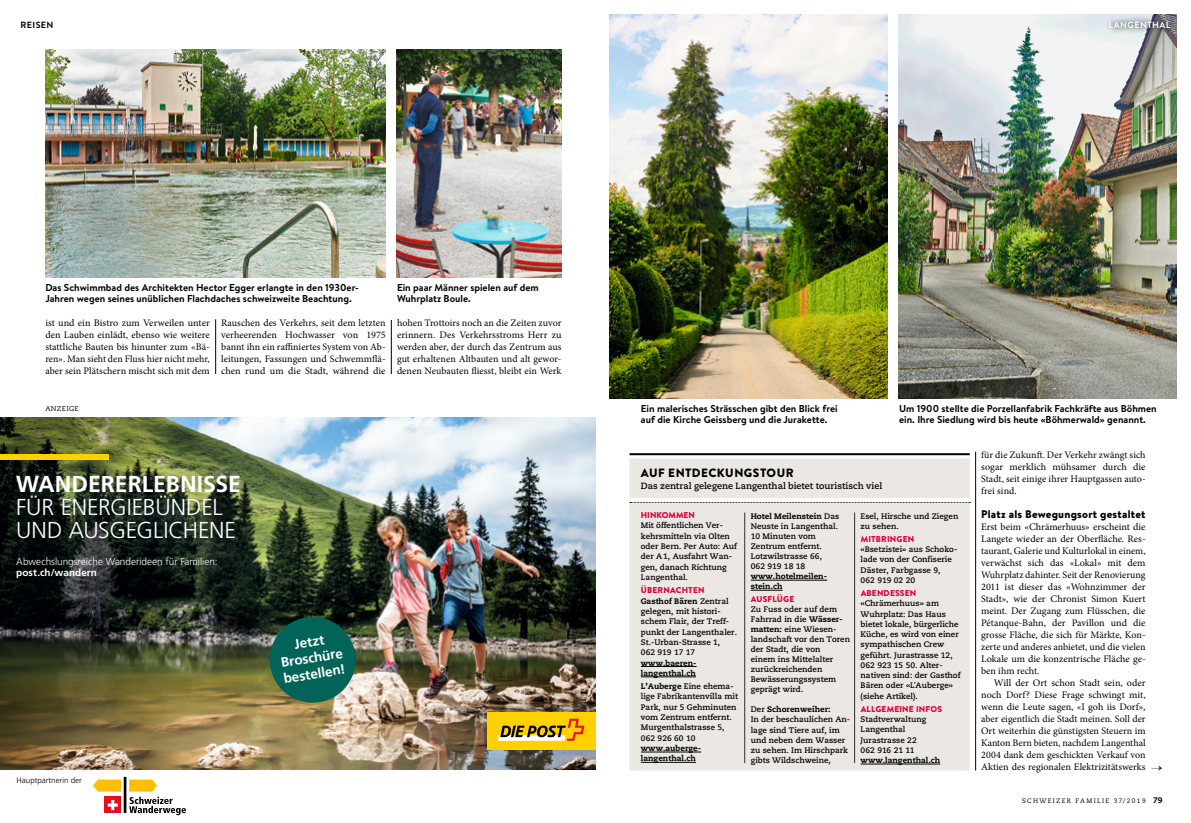
<style>
.page{position:relative;width:1191px;height:823px;background:#fff}
.page>*{position:absolute;margin:0;border:0;box-sizing:border-box;transform-origin:0 0}
.t1{font:300 23px/23px "Frutiger";letter-spacing:-.01em;color:#fff}
.t2{font:700 13.5px/16.2px "Frutiger";color:#fff;text-align:center}
.BOX_Brd_Titel_mEinzu{font:900 12px "Brandon Text";letter-spacing:.04em;color:#000}
._230_Zwischentitel_B{font:900 11px "Brandon Text";letter-spacing:.02em;color:#000}
._220_GS3sp_mEinz_x08{font:10px/12px "Minion Pro";color:#000;text-align:justify}
._220_GS3sp_oEinz_x08{font:10px/12px "Minion Pro";color:#000;text-align:justify}
._300_Legende_10pt_x1{font:700 10px/11px "Brandon Text";color:#000}
.t3{font:300 10px/11px "Frutiger";letter-spacing:-.005em;color:#fff}
.BOX_Untertitel_Caeci{font:700 9px "Caecilia";color:#000}
.RUBRIKTITEL_klein_Br{font:700 9px "Brandon Grotesque";letter-spacing:.04em;color:#fff}
.RUBRIKTITEL_klein_Br-2{font:700 9px "Brandon Grotesque";letter-spacing:.04em;color:#000}
.BOX_Brd_Titel_Versal{font:900 8.5px "Brandon Text";letter-spacing:.02em;color:#dd0037}
.BOX_Brd_Titel_Versal-2{font:900 8.5px "Brandon Text";color:#dd0037}
.BOX_Brd_Titel_Versal-3{font:700 8px/10px "Caecilia";color:#000}
.t4{font:300 8px "Frutiger";color:#000}
.PAGINA_8pt_Zahl_x08{font:800 8px "Caecilia";color:#000}
.INSERAT_Anzeigehinwe{font:7px "Caecilia";letter-spacing:.06em;color:#000}
.PAGINA_6_5pt_Text_x0{font:6.5px "Caecilia";letter-spacing:.2em;color:#000}
.s1{font-weight:700}
.s2{font-weight:800}
.s3{font-weight:400}
</style>
<div class="page">
<img style="left:898px;top:14px;width:278px;height:384px">
<img style="left:609px;top:14px;width:278px;height:384px">
<img style="left:45px;top:50px;width:341px;height:228px">
<img style="left:397px;top:50px;width:164px;height:228px">
<hr style="left:629px;top:453px;width:340px;height:2px;background:#000">
<div style="left:629px;top:458px;width:340px;height:40px;background:#ebe7e3"></div>
<div style="left:629px;top:502px;width:340px;height:268px;background:#ebe7e3"></div>
<hr style="left:641px;top:666px;width:55px;height:1px;background:#000">
<hr style="left:641px;top:676px;width:55px;height:1px;background:#000">
<hr style="left:641px;top:751px;width:60px;height:1px;background:#000">
<hr style="left:641px;top:761px;width:55px;height:1px;background:#000">
<hr style="left:854px;top:512px;width:1px;height:250px;background:#2f302c">
<hr style="left:750px;top:579px;width:77px;height:1px;background:#000">
<hr style="left:750px;top:589px;width:32px;height:1px;background:#000">
<hr style="left:860px;top:763px;width:80px;height:1px;background:#000">
<svg style="left:630px;top:502px;width:340px;height:1px"></svg>
<hr style="left:744px;top:512px;width:1px;height:250px;background:#2f302c">
<hr style="left:391px;top:320px;width:1px;height:54px;background:#000">
<hr style="left:215px;top:319px;width:1px;height:55px;background:#000">
<hr style="left:975px;top:451px;width:1px;height:319px;background:#000">
<img style="left:0;top:417px;width:595px;height:351px">
<div style="left:486px;top:712px;width:109px;height:37px;background:#ffd100"></div>
<svg style="left:497px;top:718px;width:87px;height:22px"></svg>
<div style="left:0;top:454px;width:109px;height:6px;background:#ffd000"></div>
<hr style="left:124px;top:776px;width:2px;height:36px;background:#000">
<svg style="left:93px;top:779px;width:28px;height:12px"></svg>
<svg style="left:129px;top:779px;width:57px;height:35px"></svg>
<div style="left:105px;top:796px;width:16px;height:16px;background:#e2101d"></div>
<svg style="left:108px;top:799px;width:10px;height:10px"></svg>
<svg style="left:266px;top:613px;width:93px;height:92px;background:#236555"></svg>
<svg style="left:1105px;top:15px;width:72px;height:19px"></svg>
<p class="RUBRIKTITEL_klein_Br-2" style="left:20px;top:18px;width:35px">REISEN</p>
<p class="RUBRIKTITEL_klein_Br" style="left:1108px;top:18px;width:63px">LANGENTHAL</p>
<p class="_300_Legende_10pt_x1" style="left:45px;top:282px;width:315px">Das Schwimmbad des Architekten Hector Egger erlangte in den 1930er-<br>Jahren wegen seines unüblichen Flachdaches schweizweite Beachtung.</p>
<p class="_300_Legende_10pt_x1" style="left:397px;top:282px;width:143px">Ein paar Männer spielen auf dem<br>Wuhrplatz Boule.</p>
<p class="_220_GS3sp_mEinz_x08" style="left:221px;top:316px;width:166px">Rauschen des Verkehrs, seit dem letzten verheerenden Hochwasser von 1975 bannt ihn ein raffiniertes System von Ab&shy;leitungen, Fassungen und Schwemmflä&shy;chen rund um die Stadt, während die</p>
<p class="_220_GS3sp_mEinz_x08" style="left:397px;top:316px;width:166px">hohen Trottoirs noch an die Zeiten zuvor erinnern. Des Verkehrsstroms Herr zu werden aber, der durch das Zentrum aus gut erhaltenen Altbauten und alt gewor&shy;denen Neubauten fliesst, bleibt ein Werk</p>
<p class="INSERAT_Anzeigehinwe" style="left:45px;top:404px;width:35px">ANZEIGE</p>
<p class="_220_GS3sp_mEinz_x08" style="left:45px;top:316px;width:166px">ist und ein Bistro zum Verweilen unter den Lauben einlädt, ebenso wie weitere stattliche Bauten bis hinunter zum «Bä&shy;ren». Man sieht den Fluss hier nicht mehr, aber sein Plätschern mischt sich mit dem</p>
<p class="t1" style="left:16px;top:472px;width:226px"><span class="s1">WANDERERLEBNISSE<br></span>FÜR ENERGIEBÜNDEL<br>UND AUSGEGLICHENE</p>
<p class="t3" style="left:16px;top:555px;width:203px">Abwechslungsreiche Wanderideen für Familien: <span class="s1">post.ch/wandern</span></p>
<p class="t4" style="left:17px;top:775px;width:67px">Hauptpartnerin der</p>
<p class="t2" style="left:277px;top:638px;width:64px;rotate:-9deg">Jetzt<br>Broschüre bestellen!</p>
<p class="_300_Legende_10pt_x1" style="left:641px;top:402px;width:198px">Ein malerisches Strässchen gibt den Blick frei auf die Kirche Geissberg und die Jurakette.</p>
<p class="_300_Legende_10pt_x1" style="left:899px;top:402px;width:259px">Um 1900 stellte die Porzellanfabrik Fachkräfte aus Böhmen ein. Ihre Siedlung wird bis heute «Böhmerwald» genannt.</p>
<p class="BOX_Brd_Titel_mEinzu" style="left:641px;top:464px;width:154px">AUF ENTDECKUNGSTOUR</p>
<p class="BOX_Untertitel_Caeci" style="left:641px;top:480px;width:243px">Das zentral gelegene Langenthal bietet touristisch viel</p>
<p class="BOX_Brd_Titel_Versal-2" style="left:641px;top:508px;width:55px">HINKOMMEN</p>
<p class="BOX_Brd_Titel_Versal-3" style="left:641px;top:520px;width:98px;line-height:10.3px">Mit öffentlichen Ver&shy;kehrsmitteln via Olten oder Bern. Per Auto: Auf der A1, Ausfahrt Wan&shy;gen, danach Richtung<br>Langenthal.</p>
<p class="BOX_Brd_Titel_Versal" style="left:641px;top:584px;width:65px">Ü BERNACHTEN</p>
<p class="BOX_Brd_Titel_Versal-3" style="left:641px;top:595px;width:98px;line-height:10.3px"><span class="s2">Gasthof Bären</span> Zentral gelegen, mit histori&shy;schem Flair, der Treff&shy;punkt der Langenthaler.<br>St.-Urban-Strasse 1,<br>062 919 17 17 <span class="s2">www.baeren&shy;langenthal.ch</span></p>
<p class="BOX_Brd_Titel_Versal-3" style="left:641px;top:680px;width:99px;line-height:10.3px"><span class="s2">L’Auberge</span> Eine ehema&shy;lige Fabrikantenvilla mit<br>Park, nur 5 Gehminuten vom Zentrum entfernt.<br>Murgenthalstrasse 5,<br>062 926 60 10 <span class="s2">www.auberge&shy;langenthal.ch</span></p>
<p class="BOX_Brd_Titel_Versal-3" style="left:860px;top:510px;width:99px">Esel, Hirsche und Ziegen zu sehen.</p>
<p class="BOX_Brd_Titel_Versal" style="left:860px;top:532px;width:55px">MITBRINGEN</p>
<p class="BOX_Brd_Titel_Versal-3" style="left:860px;top:544px;width:98px">«Bsetzistei» aus Schoko&shy;lade von der Confiserie<br>Däster, Farbgasse 9,<br>062 919 02 20</p>
<p class="BOX_Brd_Titel_Versal" style="left:860px;top:586px;width:57px">ABENDESSEN</p>
<p class="BOX_Brd_Titel_Versal-3" style="left:860px;top:598px;width:101px">«Chrämerhuus» am<br>Wuhrplatz: Das Haus bietet lokale, bürgerliche<br>Küche, es wird von einer sympathischen Crew geführt. Jurastrasse 12,<br>062 923 15 50. Alter&shy;nativen sind: der Gasthof<br>Bären oder «L<span class="s3">’</span>Auberge» (siehe Artikel).</p>
<p class="BOX_Brd_Titel_Versal" style="left:860px;top:702px;width:83px">ALLGEMEINE INFOS</p>
<p class="BOX_Brd_Titel_Versal-3" style="left:860px;top:713px;width:81px">Stadtverwaltung<br>Langenthal<br>Jurastrasse 22<br>062 916 21 11 <span class="s2">www.langenthal.ch</span></p>
<p class="BOX_Brd_Titel_Versal-3" style="left:750px;top:511px;width:90px"><span class="s2">Hotel Meilenstein</span> Das<br>Neuste in Langenthal.<br>10 Minuten vom<br>Zentrum entfernt.<br>Lotzwilstrasse 66,<br>062 919 18 18 <span class="s2">www.hotelmeilen&shy;stein.ch</span></p>
<p class="BOX_Brd_Titel_Versal" style="left:751px;top:592px;width:45px">AUSFLÜGE</p>
<p class="BOX_Brd_Titel_Versal-3" style="left:750px;top:604px;width:101px">Zu Fuss oder auf dem<br>Fahrrad in die <span class="s2">Wässer&shy;matten:</span> eine Wiesen&shy;landschaft vor den Toren der Stadt, die von<br>einem ins Mittelalter zurückreichenden<br>Bewässerungssystem geprägt wird.</p>
<p class="BOX_Brd_Titel_Versal-3" style="left:750px;top:704px;width:100px">Der <span class="s2">Schorenweiher:<br></span>In der beschaulichen An&shy;lage sind Tiere auf, im und neben dem Wasser zu sehen. Im Hirschpark gibts Wildschweine,</p>
<p class="_220_GS3sp_mEinz_x08" style="left:981px;top:448px;width:166px">für die Zukunft. Der Verkehr zwängt sich sogar merklich mühsamer durch die Stadt, seit einige ihrer Hauptgassen auto&shy;frei sind.</p>
<p class="_230_Zwischentitel_B" style="left:981px;top:506px;width:166px">Platz als Bewegungsort gestaltet</p>
<p class="_220_GS3sp_oEinz_x08" style="left:981px;top:520px;width:166px">Erst beim «Chrämerhuus» erscheint die Langete wieder an der Oberfläche. Res&shy;taurant, Galerie und Kulturlokal in einem, verwächst sich das «Lokal» mit dem Wuhrplatz dahinter. Seit der Renovierung 2011 ist dieser das «Wohnzimmer der Stadt», wie der Chronist Simon Kuert meint. Der Zugang zum Flüsschen, die Pétanque-Bahn, der Pavillon und die grosse Fläche, die sich für Märkte, Kon&shy;zerte und anderes anbietet, und die vielen Lokale um die konzentrische Fläche ge&shy;ben ihm recht.</p>
<p class="_220_GS3sp_mEinz_x08" style="left:981px;top:676px;width:166px;text-indent:13px">Will der Ort schon Stadt sein, oder noch Dorf? Diese Frage schwingt mit, wenn die Leute sagen, «I goh iis Dorf», aber eigentlich die Stadt meinen. Soll der Ort weiterhin die günstigsten Steuern im Kanton Bern bieten, nachdem Langenthal 2004 dank dem geschickten Verkauf von Aktien des regionalen Elektrizitätswerks</p>
<p class="PAGINA_6_5pt_Text_x0" style="left:1022px;top:796px;width:125px">SCHWEIZER FAMILIE 37/2019</p>
<p class="PAGINA_8pt_Zahl_x08" style="left:1153px;top:794px;width:11px">79</p>
</div>
